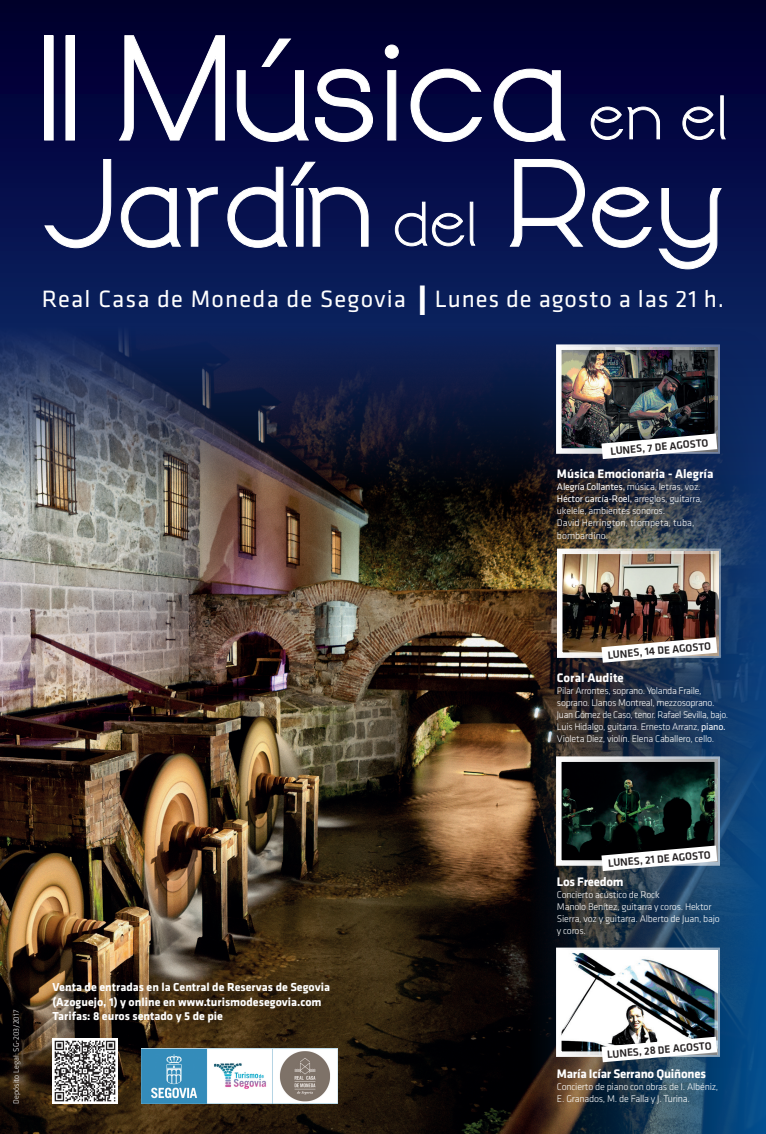
<style>
.page{position:relative;width:766px;height:1134px;background:#fff}
.page>*{position:absolute;margin:0;border:0;box-sizing:border-box;transform-origin:0 0}
.t1{font:700 145.2px "Alighty Nesia";letter-spacing:-.01em;color:#fff}
.t2{font:700 120.7px "Alighty Nesia";letter-spacing:-.01em;color:#fff}
.t3{font:24.5px "Klavika";letter-spacing:.045em;color:#fff}
.t4{font:700 12.9px "Klavika";letter-spacing:-.005em;color:#fff}
.t5{font:700 12px/14.4px "Klavika";color:#fff}
.t6{font:500 11px "Klavika";color:#231f20}
.t7{font:300 10px/12px "Klavika";letter-spacing:-.02em;color:#fff}
.t8{font:300 10px "Klavika";color:#fff}
.t9{font:300 8px "Klavika";color:#fff}
.s1{font-weight:400;font-size:67.5px}
.s2{font-weight:400}
.s3{font-size:9.2px}
</style>
<div class="page">
<svg style="left:0;top:0;width:765px;height:318px;background:#040d45"></svg>
<img style="left:0;top:318px;width:765px;height:816px">
<img style="left:142px;top:1049px;width:195px;height:54px">
<div style="left:44px;top:36px;width:9px;height:104px;border:1px solid #fff"></div>
<div style="left:66px;top:36px;width:9px;height:104px;border:1px solid #fff"></div>
<svg style="left:119px;top:35px;width:106px;height:106px;background:#121347"></svg>
<svg style="left:237px;top:39px;width:72px;height:103px;background:#111246"></svg>
<svg style="left:315px;top:69px;width:58px;height:73px;background:#1a1b4f"></svg>
<svg style="left:385px;top:45px;width:13px;height:95px"></svg>
<svg style="left:410px;top:69px;width:72px;height:73px;background:#13154a"></svg>
<svg style="left:493px;top:69px;width:72px;height:73px;background:#17184d"></svg>
<svg style="left:590px;top:107px;width:69px;height:33px;background:#292d5e"></svg>
<svg style="left:682px;top:107px;width:32px;height:33px"></svg>
<svg style="left:720px;top:95px;width:5px;height:44px"></svg>
<svg style="left:44px;top:159px;width:67px;height:89px;background:#111a54"></svg>
<svg style="left:121px;top:187px;width:97px;height:61px;background:#1d275e"></svg>
<svg style="left:227px;top:162px;width:141px;height:86px;background:#161f58"></svg>
<svg style="left:395px;top:202px;width:80px;height:44px;background:#2c3569"></svg>
<svg style="left:509px;top:159px;width:75px;height:88px;background:#19225a"></svg>
<svg style="left:592px;top:187px;width:59px;height:61px;background:#202a61"></svg>
<svg style="left:658px;top:188px;width:63px;height:81px;background:#1c275f"></svg>
<img style="left:52px;top:1039px;width:65px;height:64px">
<img style="left:563px;top:351px;width:149px;height:96px">
<div style="left:556px;top:344px;width:163px;height:110px;border:6px solid #fff"></div>
<svg style="left:601px;top:434px;width:116px;height:25px"></svg>
<img style="left:564px;top:556px;width:149px;height:95px">
<div style="left:557px;top:549px;width:163px;height:109px;border:6px solid #fff"></div>
<svg style="left:601px;top:637px;width:116px;height:26px"></svg>
<img style="left:563px;top:763px;width:149px;height:96px">
<div style="left:556px;top:756px;width:163px;height:110px;border:6px solid #fff"></div>
<svg style="left:601px;top:845px;width:116px;height:26px"></svg>
<img style="left:563px;top:954px;width:149px;height:96px">
<div style="left:556px;top:947px;width:163px;height:110px;border:6px solid #fff"></div>
<svg style="left:601px;top:1037px;width:116px;height:25px"></svg>
<svg style="left:420px;top:285px;width:4px;height:29px"></svg>
<h1 class="t1" style="left:38px;top:-1px;width:692px">II Música <span class="s1">en el</span></h1>
<h2 class="t2" style="left:39px;top:129px;width:689px">Jardín <span class="s1">del</span> Rey</h2>
<h3 class="t3" style="left:42px;top:285px;width:683px">Real Casa de Moneda de Segovia Lunes de agosto a las 21 h.</h3>
<p class="t9" style="left:12px;top:1103px;width:95px;rotate:-90deg">Depósito Legal: SG-203/2017</p>
<p class="t5" style="left:52px;top:980px;width:279px">Venta de entradas en la Central de Reservas de Segovia (Azoguejo, 1) y online en www.turismodesegovia.com<br>Tarifas: 8 euros sentado y 5 de pie</p>
<p class="t6" style="left:609px;top:445px;width:100px;rotate:-5deg">LUNES, 7 DE AGOSTO</p>
<p class="t4" style="left:557px;top:467px;width:158px">Música Emocionaria - Alegría</p>
<p class="t7" style="left:557px;top:481px;width:147px"><span class="s2">Alegría Collantes,</span> música, letras, voz.<br><span class="s2">Héctor García-Roel,</span> arreglos, guitarra, ukelele, ambientes sonoros.<br>David Herrington, trompeta, tuba,</p>
<p class="t8" style="left:557px;top:530px;width:53px">bombardino<span class="s3">.</span></p>
<p class="t6" style="left:607px;top:649px;width:105px;rotate:-5deg">LUNES, 14 DE AGOSTO</p>
<p class="t4" style="left:557px;top:670px;width:68px">Coral Audite</p>
<p class="t7" style="left:557px;top:684px;width:173px">Pilar Arrontes, soprano. Yolanda Fraile, soprano. Llanos Montreal, mezzosoprano.<br>Juan Gómez de Caso, tenor. Rafael Sevilla, bajo.<br>Luis Hidalgo, guitarra. Ernesto Arranz, <span class="s2">piano.<br></span>Violeta Diez, violín. Elena Caballero, cello.</p>
<p class="t6" style="left:607px;top:857px;width:105px;rotate:-5deg">LUNES, 21 DE AGOSTO</p>
<p class="t4" style="left:557px;top:875px;width:68px">Los Freedom</p>
<p class="t7" style="left:557px;top:889px;width:164px">Concierto acústico de Rock<br>Manolo Benítez, guitarra y coros. Hektor<br>Sierra, voz y guitarra. Alberto de Juan, bajo y coros.</p>
<p class="t6" style="left:606px;top:1048px;width:106px;rotate:-5deg">LUNES, 28 DE AGOSTO</p>
<p class="t4" style="left:557px;top:1067px;width:150px">María Icíar Serrano Quiñones</p>
<p class="t7" style="left:557px;top:1081px;width:163px">Concierto de piano con obras de I. Albéniz,<br>E. Granados, M. de Falla y J. Turina.</p>
</div>
